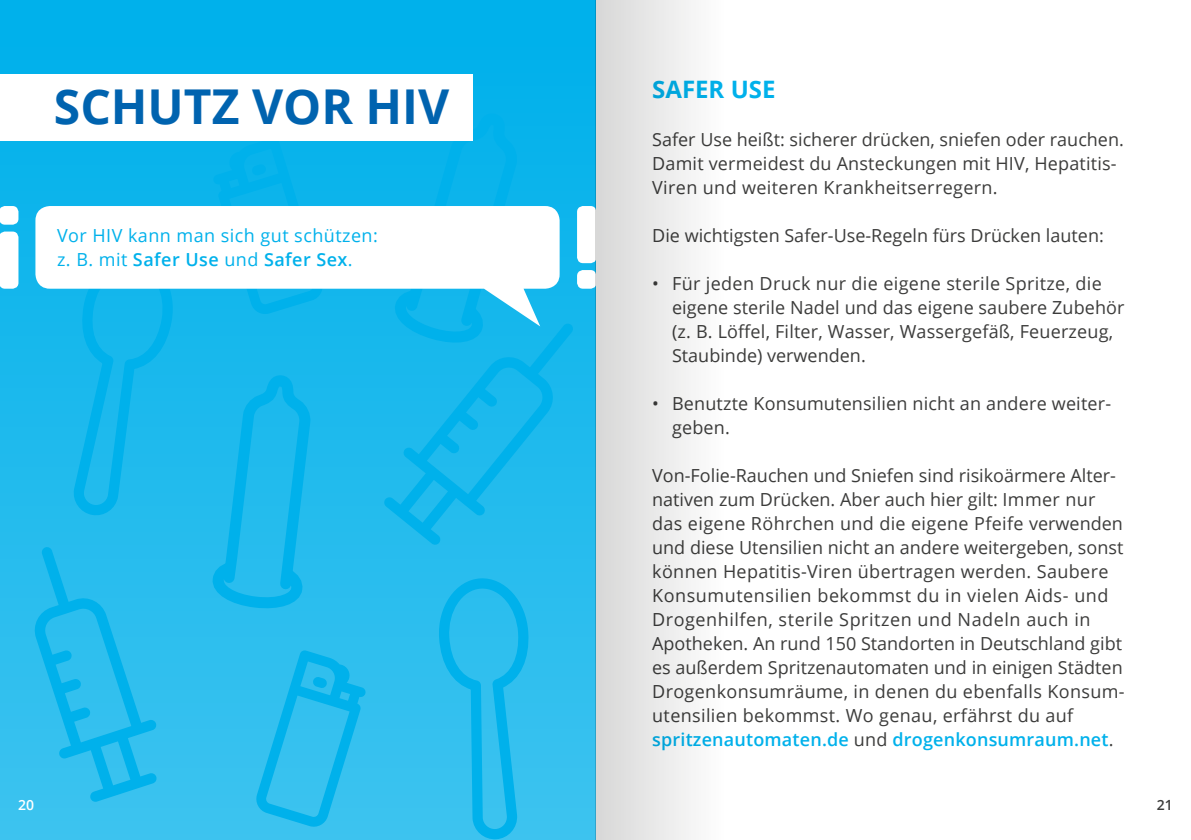
<style>
.page{position:relative;width:1191px;height:840px;background:#fff}
.page>*{position:absolute;margin:0;border:0;box-sizing:border-box;transform-origin:0 0}
.t1{font:700 48px "Open Sans";color:#0063af}
.t2{font:700 24px "Open Sans";color:#00b1eb}
.t3{font:18px/24px "Open Sans";letter-spacing:.01em;color:#3c3c3b}
.t4{font:18px/24px "Open Sans";letter-spacing:.025em;color:#00b1eb}
.t5{font:600 14px "Open Sans";color:#fff}
.t6{font:600 14px "Open Sans";color:#3c3c3b}
.s1{font-weight:600}
.s2{font-weight:600;color:#00b1eb}
</style>
<div class="page">
<svg style="left:0;top:0;width:595px;height:839px;background:#1db9ec"></svg>
<svg style="left:209px;top:368px;width:109px;height:242px;background:#1ab8ec"></svg>
<svg style="left:394px;top:106px;width:132px;height:100px;background:#07b2eb"></svg>
<svg style="left:383px;top:323px;width:190px;height:222px;background:#18b8ec"></svg>
<div style="left:0;top:74px;width:473px;height:67px;background:#fff"></div>
<svg style="left:32px;top:546px;width:125px;height:256px;background:#25bced"></svg>
<svg style="left:35px;top:206px;width:524px;height:120px"></svg>
<div style="left:0;top:231px;width:18px;height:57px;background:#fff;border-radius:6px"></div>
<div style="left:0;top:206px;width:18px;height:18px;background:#fff;border-radius:6px"></div>
<div style="left:577px;top:206px;width:19px;height:57px;background:#fff;border-radius:6px"></div>
<div style="left:577px;top:270px;width:19px;height:18px;background:#fff;border-radius:6px"></div>
<svg style="left:255px;top:649px;width:111px;height:179px;background:#28bced"></svg>
<div style="left:595px;top:0;width:187px;height:839px;background:linear-gradient(to right,#dadada,#fff)"></div>
<h1 class="t1" style="left:54px;top:73px;width:397px">SCHUTZ VOR HIV</h1>
<p class="t4" style="left:57px;top:223px;width:322px">Vor HIV kann man sich gut schützen: z. B. mit <span class="s1">Safer Use</span> und <span class="s1">Safer Sex</span>.</p>
<h2 class="t2" style="left:652px;top:72px;width:125px">SAFER USE</h2>
<p class="t3" style="left:652px;top:127px;width:473px">Safer Use heißt: sicherer drücken, sniefen oder rauchen.<br>Damit vermeidest du Ansteckungen mit HIV, Hepatitis-<br>Viren und weiteren Krankheitserregern.</p>
<p class="t3" style="left:652px;top:223px;width:453px">Die wichtigsten Safer-Use-Regeln fürs Drücken lauten:</p>
<p class="t3" style="left:672px;top:271px;width:454px;text-indent:-20px">• Für jeden Druck nur die eigene sterile Spritze, die eigene sterile Nadel und das eigene saubere Zubehör (z. B. Löffel, Filter, Wasser, Wassergefäß, Feuerzeug, Staubinde) verwenden.</p>
<p class="t3" style="left:672px;top:391px;width:440px;text-indent:-20px">• Benutzte Konsumutensilien nicht an andere weiter&shy;geben.</p>
<p class="t3" style="left:652px;top:463px;width:474px">Von-Folie-Rauchen und Sniefen sind risikoärmere Alter&shy;nativen zum Drücken. Aber auch hier gilt: Immer nur das eigene Röhrchen und die eigene Pfeife verwenden und diese Utensilien nicht an andere weitergeben, sonst können Hepatitis-Viren übertragen werden. Saubere Konsumutensilien bekommst du in vielen Aids- und Drogenhilfen, sterile Spritzen und Nadeln auch in Apotheken. An rund 150 Standorten in Deutschland gibt es außerdem Spritzenautomaten und in einigen Städten Drogenkonsumräume, in denen du ebenfalls Konsum&shy;utensilien bekommst. Wo genau, erfährst du auf <span class="s2">spritzenautomaten.de</span> und <span class="s2">drogenkonsumraum.net</span>.</p>
<p class="t5" style="left:18px;top:795px;width:17px">20</p>
<p class="t6" style="left:1157px;top:795px;width:17px">21</p>
</div>
